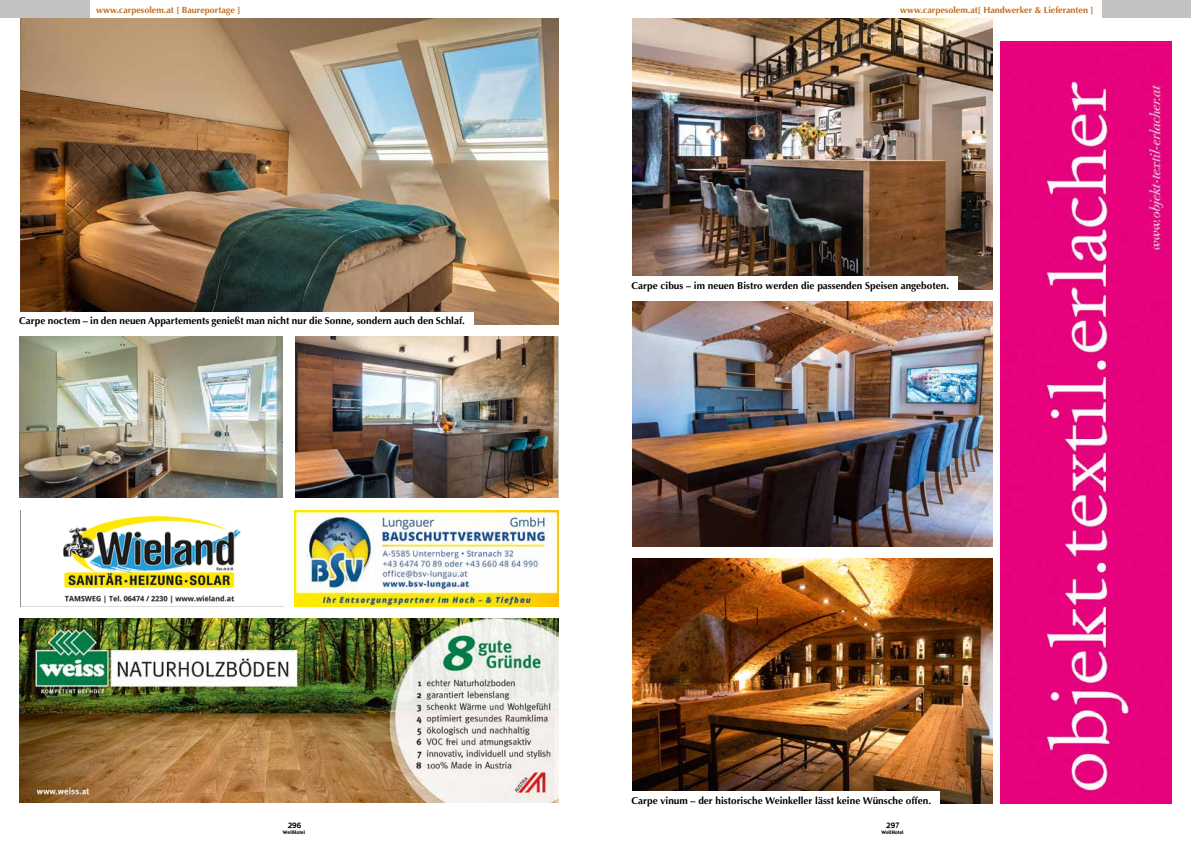
<style>
.page{position:relative;width:1191px;height:842px;background:#fff}
.page>*{position:absolute;margin:0;border:0;box-sizing:border-box;transform-origin:0 0}
.t1{font:700 10px "Optima";color:#000}
.t2{font:700 9px "Optima";color:#c26c1f}
.t3{font:7.3px "Gadget";color:#000}
.t4{font:4.8px "Gadget";color:#000}
</style>
<div class="page">
<img style="left:632px;top:18px;width:360px;height:271px">
<img style="left:295px;top:336px;width:263px;height:161px">
<img style="left:20px;top:17px;width:538px;height:307px">
<div style="left:19px;top:312px;width:454px;height:18px;background:#fff"></div>
<img style="left:19px;top:336px;width:264px;height:161px">
<div style="left:0;top:0;width:89px;height:17px;background:#c2c2c3"></div>
<div style="left:1102px;top:0;width:89px;height:17px;background:#c2c2c3"></div>
<img style="left:20px;top:618px;width:538px;height:185px">
<img style="left:20px;top:510px;width:221px;height:96px">
<img style="left:1001px;top:41px;width:170px;height:763px">
<img style="left:632px;top:301px;width:360px;height:245px">
<img style="left:632px;top:558px;width:360px;height:246px">
<div style="left:631px;top:792px;width:309px;height:25px;background:#fff"></div>
<div style="left:631px;top:277px;width:327px;height:17px;background:#fff"></div>
<img style="left:294px;top:510px;width:264px;height:96px">
<p class="t2" style="left:96px;top:5px;width:146px">www.carpesolem.at [ Baureportage ]</p>
<p class="t2" style="left:900px;top:5px;width:195px">www.carpesolem.at[ Handwerker &amp; Lieferanten ]</p>
<p class="t1" style="left:19px;top:315px;width:447px">Carpe noctem – in den neuen Appartements genießt man nicht nur die Sonne, sondern auch den Schlaf.</p>
<p class="t1" style="left:631px;top:279px;width:319px">Carpe cibus – im neuen Bistro werden die passenden Speisen angeboten.</p>
<p class="t3" style="left:288px;top:821px;width:15px">296</p>
<p class="t4" style="left:283px;top:829px;width:24px">WellHotel</p>
<p class="t1" style="left:631px;top:794px;width:301px">Carpe vinum – der historische Weinkeller lässt keine Wünsche offen.</p>
<p class="t3" style="left:886px;top:821px;width:15px">297</p>
<p class="t4" style="left:881px;top:829px;width:24px">WellHotel</p>
</div>
